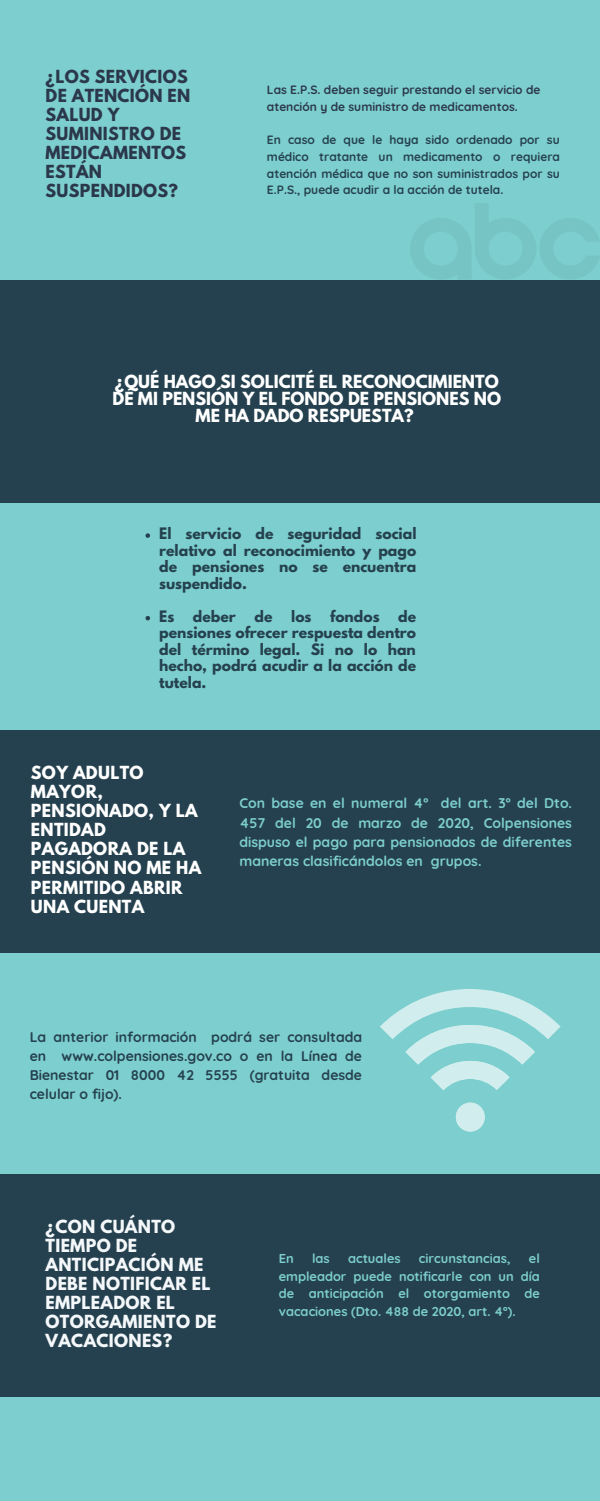
<style>
.page{position:relative;width:600px;height:1501px;background:#fff}
.page>*{position:absolute;margin:0;border:0;box-sizing:border-box;transform-origin:0 0}
.t1{font:700 16px/17.1px "League Spartan";color:#fff;text-align:center}
.t2{font:700 16px/19.1px "League Spartan";letter-spacing:.02em;color:#fff}
.t3{font:700 16px/19.1px "League Spartan";letter-spacing:.02em;color:#f5f8fa}
.t4{font:700 15.9px/18.9px "League Spartan";letter-spacing:.02em;color:#2b384c}
.t5{font:700 14px/16.5px "League Spartan";color:#25414f;text-align:justify}
.t6{font:700 14px/19.3px "Quicksand";color:#7dcece;text-align:justify}
.t7{font:700 14px/19.3px "Quicksand";color:#25414f;text-align:justify}
.t8{font:700 12.9px/17.7px "Quicksand";color:#7dcece;text-align:justify}
.t9{font:700 12px/16.7px "Quicksand";color:#25414f;text-align:justify}
.t10{font:700 12px/16.7px "Quicksand";color:#2b384c}
</style>
<div class="page">
<div style="left:0;top:0;width:600px;height:1500px;background:#7dcece"></div>
<div style="left:0;top:280px;width:600px;height:222px;background:#25414f"></div>
<div style="left:0;top:730px;width:600px;height:222px;background:#25414f"></div>
<div style="left:0;top:1174px;width:600px;height:222px;background:#25414f"></div>
<svg style="left:146px;top:533px;width:4px;height:4px"></svg>
<svg style="left:146px;top:616px;width:4px;height:4px"></svg>
<svg style="left:380px;top:989px;width:181px;height:142px"></svg>
<div style="left:456px;top:1102px;width:29px;height:29px;background:#d1eded;border-radius:50%"></div>
<p class="t4" style="left:46px;top:69px;width:146px">¿LOS SERVICIOS<br>DE ATENCIÓN EN<br>SALUD Y<br>SUMINISTRO DE<br>MEDICAMENTOS<br>ESTÁN<br>SUSPENDIDOS?</p>
<p class="t10" style="left:267px;top:81px;width:275px">Las E.P.S. deben seguir prestando el servicio de atención y de suministro de medicamentos.</p>
<p class="t9" style="left:267px;top:131px;width:295px">En caso de que le haya sido ordenado por su médico tratante un medicamento o requiera atención médica que no son suministrados por su E.P.S., puede acudir a la acción de tutela.</p>
<p class="t1" style="left:113px;top:374px;width:390px">¿QUÉ HAGO SI SOLICITÉ EL RECONOCIMIENTO<br>DE MI PENSIÓN Y EL FONDO DE PENSIONES NO<br>ME HA DADO RESPUESTA?</p>
<p class="t5" style="left:159px;top:527px;width:259px">El servicio de seguridad social relativo al reconocimiento y pago de pensiones no se encuentra suspendido.</p>
<p class="t5" style="left:159px;top:609px;width:17px">Es</p>
<p class="t5" style="left:193px;top:609px;width:44px">deber</p>
<p class="t5" style="left:255px;top:609px;width:19px">de</p>
<p class="t5" style="left:291px;top:609px;width:22px">los</p>
<p class="t5" style="left:330px;top:609px;width:51px">fondos</p>
<p class="t5" style="left:159px;top:609px;width:259px;text-indent:239px">de pensiones ofrecer respuesta dentro del término legal. Si no lo han hecho, podrá acudir a la acción de tutela.</p>
<p class="t2" style="left:31px;top:764px;width:172px">SOY ADULTO<br>MAYOR,<br>PENSIONADO, Y LA<br>ENTIDAD<br>PAGADORA DE LA<br>PENSIÓN NO ME HA<br>PERMITIDO ABRIR<br>UNA CUENTA</p>
<p class="t6" style="left:239px;top:793px;width:334px">Con base en el numeral 4º del art. 3º del Dto.<br>457 del 20 de marzo de 2020, Colpensiones dispuso el pago para pensionados de diferentes maneras clasificándolos en grupos.</p>
<p class="t7" style="left:30px;top:1026px;width:334px">La anterior información podrá ser consultada en www.colpensiones.gov.co o en la Línea de Bienestar 01 8000 42 5555 (gratuita desde celular o fijo).</p>
<p class="t3" style="left:46px;top:1218px;width:172px">¿CON CUÁNTO<br>TIEMPO DE<br>ANTICIPACIÓN ME<br>DEBE NOTIFICAR EL<br>EMPLEADOR EL<br>OTORGAMIENTO DE<br>VACACIONES?</p>
<p class="t8" style="left:279px;top:1248px;width:263px;text-indent:250px">el empleador puede notificarle con un día de anticipación el otorgamiento de vacaciones (Dto. 488 de 2020, art. 4º).</p>
<p class="t8" style="left:279px;top:1248px;width:17px">En</p>
<p class="t8" style="left:312px;top:1248px;width:19px">las</p>
<p class="t8" style="left:348px;top:1248px;width:54px">actuales</p>
<p class="t8" style="left:419px;top:1248px;width:93px">circunstancias,</p>
</div>
